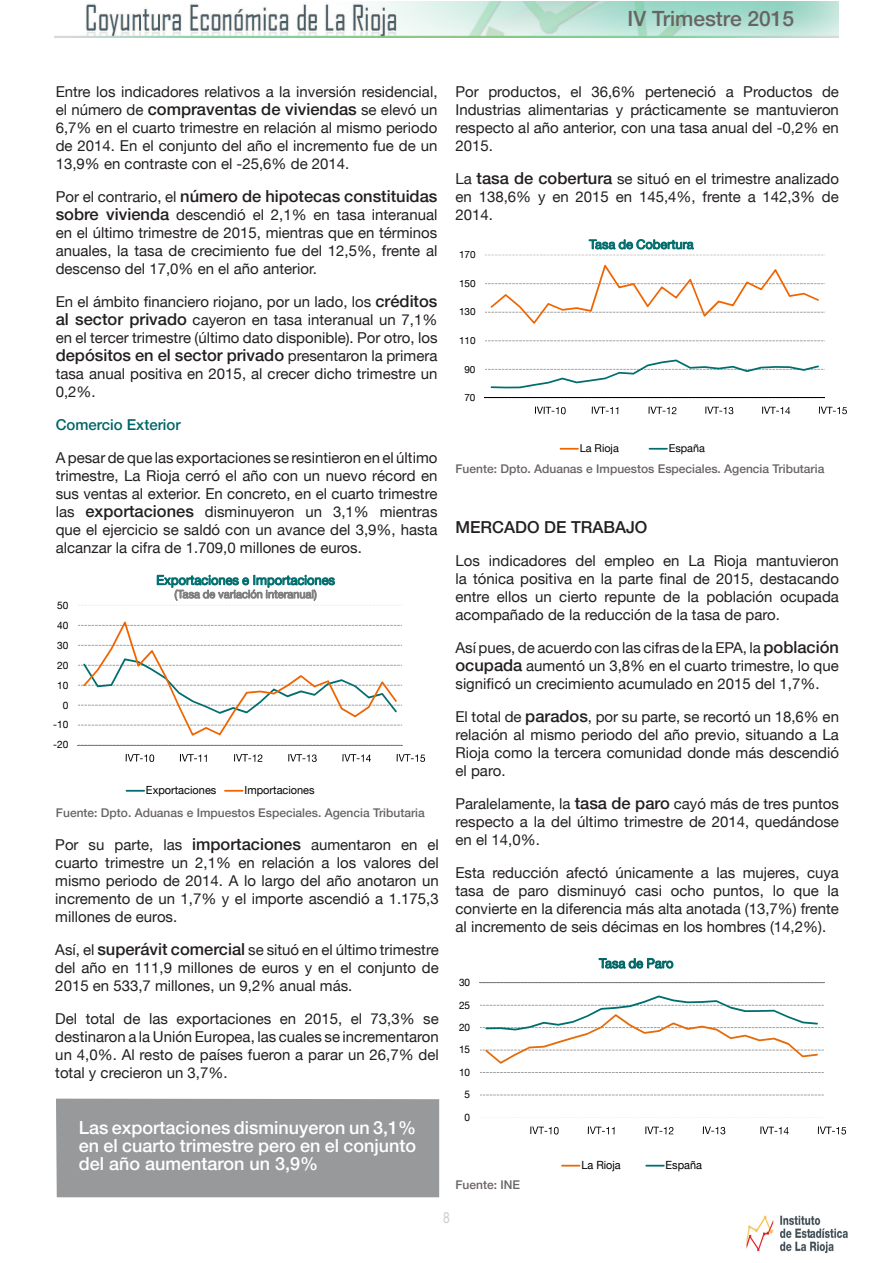
<style>
.page{position:relative;width:893px;height:1263px;background:#fff}
.page>*{position:absolute;margin:0;border:0;box-sizing:border-box;transform-origin:0 0}
.t1{font:500 21px "Helvetica Neue LT";color:#696463}
.destacados_texto{font:500 18px/18px "Helvetica Neue LT";color:#fff;text-align:justify}
.t2{font:500 16.5px "Helvetica Neue LT";color:#231f20}
.t3{font:15.6px "Helvetica Neue LT";color:#cdcdcc;scale:.77 1}
.t4{font:15px/18px "Helvetica Neue LT";color:#231f20;text-align:justify}
.t5{font:500 15px "Helvetica Neue LT";color:#006567}
.t6{font:13.2px "Helvetica Neue LT";letter-spacing:.005em;color:#006565}
.t7{font:13.05px "Helvetica Neue LT";color:#006e6e}
.t8{font:12.75px "Helvetica Neue LT";letter-spacing:.005em;color:#006e6e}
.titulos_apartados{font:500 12px "Helvetica Neue LT";color:#696463}
.t9{font:11.25px "Helvetica Neue LT";color:#000}
.t10{font:10.8px "Helvetica Neue LT";color:#000}
.t11{font:10.35px "Helvetica Neue LT";color:#000}
.t12{font:9.9px "Helvetica Neue LT";color:#000}
.s1{font-weight:400;font-size:15px}
.s2{font-weight:500;font-size:16.5px}
</style>
<div class="page">
<img style="left:55px;top:1px;width:783px;height:37px">
<img style="left:746px;top:1215px;width:102px;height:39px">
<svg style="left:479px;top:982px;width:346px;height:114px"></svg>
<hr style="left:479px;top:983px;width:1px;height:134px;background:#fff">
<hr style="left:479px;top:983px;width:345px;height:1px;background:#7f7f7f">
<svg style="left:485px;top:995px;width:333px;height:69px"></svg>
<svg style="left:530px;top:1126px;width:29px;height:8px"></svg>
<svg style="left:588px;top:1126px;width:27px;height:8px"></svg>
<svg style="left:645px;top:1126px;width:28px;height:8px"></svg>
<svg style="left:703px;top:1126px;width:22px;height:8px"></svg>
<svg style="left:760px;top:1126px;width:29px;height:8px"></svg>
<svg style="left:818px;top:1126px;width:28px;height:8px"></svg>
<svg style="left:599px;top:958px;width:74px;height:10px"></svg>
<svg style="left:561px;top:1165px;width:19px;height:1px"></svg>
<svg style="left:645px;top:1165px;width:20px;height:1px"></svg>
<svg style="left:485px;top:255px;width:340px;height:143px"></svg>
<hr style="left:484px;top:398px;width:341px;height:1px;background:#000">
<svg style="left:491px;top:265px;width:328px;height:59px"></svg>
<svg style="left:491px;top:360px;width:328px;height:28px"></svg>
<svg style="left:535px;top:407px;width:31px;height:7px"></svg>
<svg style="left:592px;top:407px;width:26px;height:7px"></svg>
<svg style="left:648px;top:407px;width:28px;height:7px"></svg>
<svg style="left:705px;top:407px;width:28px;height:7px"></svg>
<svg style="left:762px;top:407px;width:28px;height:7px"></svg>
<svg style="left:819px;top:407px;width:28px;height:7px"></svg>
<svg style="left:589px;top:239px;width:104px;height:10px"></svg>
<svg style="left:560px;top:448px;width:19px;height:2px"></svg>
<svg style="left:649px;top:448px;width:19px;height:2px"></svg>
<svg style="left:78px;top:605px;width:324px;height:140px"></svg>
<hr style="left:77px;top:745px;width:326px;height:1px;background:#7f7f7f">
<svg style="left:83px;top:622px;width:314px;height:114px"></svg>
<svg style="left:126px;top:754px;width:28px;height:8px"></svg>
<svg style="left:180px;top:754px;width:27px;height:8px"></svg>
<svg style="left:234px;top:754px;width:28px;height:8px"></svg>
<svg style="left:288px;top:754px;width:29px;height:8px"></svg>
<svg style="left:342px;top:754px;width:29px;height:8px"></svg>
<svg style="left:397px;top:754px;width:28px;height:8px"></svg>
<svg style="left:157px;top:575px;width:178px;height:25px"></svg>
<svg style="left:126px;top:790px;width:19px;height:2px"></svg>
<svg style="left:224px;top:790px;width:19px;height:2px"></svg>
<div style="left:56px;top:1098px;width:384px;height:100px;background:#98999b"></div>
<h1 class="t1" style="left:628px;top:6px;width:168px">IV Trimestre 2015</h1>
<p class="t4" style="left:56px;top:82px;width:383px">Entre los indicadores relativos a la inversión residencial,</p>
<p class="t2" style="left:56px;top:99px;width:383px"><span class="s1">el número de</span> compraventas de viviendas <span class="s1">se elevó un</span></p>
<p class="t4" style="left:56px;top:118px;width:383px">6,7% en el cuarto trimestre en relación al mismo periodo de 2014. En el conjunto del año el incremento fue de un 13,9% en contraste con el -25,6% de 2014.</p>
<p class="t2" style="left:56px;top:186px;width:383px"><span class="s1">Por el contrario, el</span> número de hipotecas constituidas</p>
<p class="t4" style="left:56px;top:205px;width:383px"><span class="s2">sobre vivienda</span> descendió el 2,1% en tasa interanual en el último trimestre de 2015, mientras que en términos anuales, la tasa de crecimiento fue del 12,5%, frente al descenso del 17,0% en el año anterior.</p>
<p class="t4" style="left:56px;top:292px;width:383px">En el ámbito financiero riojano, por un lado, los <span class="s2">créditos al sector privado</span> cayeron en tasa interanual un 7,1% en el tercer trimestre (último dato disponible). Por otro, los</p>
<p class="t2" style="left:56px;top:345px;width:383px">depósitos en el sector privado <span class="s1">presentaron la primera</span></p>
<p class="t4" style="left:56px;top:364px;width:383px">tasa anual positiva en 2015, al crecer dicho trimestre un<br>0,2%.</p>
<p class="t5" style="left:56px;top:416px;width:127px">Comercio Exterior</p>
<p class="t4" style="left:56px;top:448px;width:383px">A pesar de que las exportaciones se resintieron en el último trimestre, La Rioja cerró el año con un nuevo récord en sus ventas al exterior. En concreto, en el cuarto trimestre las <span class="s2">exportaciones</span> disminuyeron un 3,1% mientras que el ejercicio se saldó con un avance del 3,9%, hasta alcanzar la cifra de 1.709,0 millones de euros.</p>
<p class="t11" style="left:57px;top:599px;width:13px">50</p>
<p class="t11" style="left:57px;top:619px;width:13px">40</p>
<p class="t11" style="left:57px;top:639px;width:13px">30</p>
<p class="t11" style="left:57px;top:659px;width:13px">20</p>
<p class="t11" style="left:57px;top:679px;width:13px">10</p>
<p class="t11" style="left:63px;top:699px;width:7px">0</p>
<p class="t11" style="left:53px;top:719px;width:17px">-10</p>
<p class="t11" style="left:53px;top:738px;width:17px">-20</p>
<p class="t7" style="left:156px;top:572px;width:180px">Exportaciones e Importaciones</p>
<p class="t9" style="left:146px;top:784px;width:72px">Exportaciones</p>
<p class="t9" style="left:244px;top:784px;width:72px">Importaciones</p>
<p class="titulos_apartados" style="left:56px;top:805px;width:370px">Fuente: Dpto. Aduanas e Impuestos Especiales. Agencia Tributaria</p>
<p class="t4" style="left:55px;top:835px;width:385px">Por su parte, las <span class="s2">importaciones</span> aumentaron en el cuarto trimestre un 2,1% en relación a los valores del mismo periodo de 2014. A lo largo del año anotaron un incremento de un 1,7% y el importe ascendió a 1.175,3 millones de euros.</p>
<p class="t4" style="left:55px;top:940px;width:385px">Así, el <span class="s2">superávit comercial</span> se situó en el último trimestre del año en 111,9 millones de euros y en el conjunto de 2015 en 533,7 millones, un 9,2% anual más.</p>
<p class="t4" style="left:55px;top:1009px;width:385px">Del total de las exportaciones en 2015, el 73,3% se destinaron a la Unión Europea, las cuales se incrementaron un 4,0%. Al resto de países fueron a parar un 26,7% del total y crecieron un 3,7%.</p>
<p class="destacados_texto" style="left:79px;top:1118px;width:339px">Las exportaciones disminuyeron un 3,1% en el cuarto trimestre pero en el conjunto del año aumentaron un 3,9%</p>
<p class="t4" style="left:455px;top:82px;width:385px">Por productos, el 36,6% perteneció a Productos de Industrias alimentarias y prácticamente se mantuvieron respecto al año anterior, con una tasa anual del -0,2% en 2015.</p>
<p class="t4" style="left:455px;top:169px;width:385px">La <span class="s2">tasa de cobertura</span> se situó en el trimestre analizado en 138,6% y en 2015 en 145,4%, frente a 142,3% de 2014.</p>
<p class="t12" style="left:459px;top:249px;width:18px">170</p>
<p class="t12" style="left:459px;top:277px;width:18px">150</p>
<p class="t12" style="left:459px;top:306px;width:18px">130</p>
<p class="t12" style="left:459px;top:334px;width:18px">110</p>
<p class="t12" style="left:464px;top:363px;width:13px">90</p>
<p class="t12" style="left:464px;top:392px;width:13px">70</p>
<p class="t8" style="left:589px;top:237px;width:106px">Tasa de Cobertura</p>
<p class="t10" style="left:580px;top:442px;width:41px">La Rioja</p>
<p class="t10" style="left:669px;top:442px;width:38px">España</p>
<p class="titulos_apartados" style="left:455px;top:461px;width:370px">Fuente: Dpto. Aduanas e Impuestos Especiales. Agencia Tributaria</p>
<p class="t2" style="left:455px;top:517px;width:193px">MERCADO DE TRABAJO</p>
<p class="t4" style="left:455px;top:552px;width:385px">Los indicadores del empleo en La Rioja mantuvieron la tónica positiva en la parte final de 2015, destacando entre ellos un cierto repunte de la población ocupada acompañado de la reducción de la tasa de paro.</p>
<p class="t4" style="left:455px;top:639px;width:385px">Así pues, de acuerdo con las cifras de la EPA, la <span class="s2">población ocupada</span> aumentó un 3,8% en el cuarto trimestre, lo que significó un crecimiento acumulado en 2015 del 1,7%.</p>
<p class="t4" style="left:455px;top:708px;width:385px">El total de <span class="s2">parados</span>, por su parte, se recortó un 18,6% en relación al mismo periodo del año previo, situando a La Rioja como la tercera comunidad donde más descendió el paro.</p>
<p class="t4" style="left:455px;top:795px;width:385px">Paralelamente, la <span class="s2">tasa de paro</span> cayó más de tres puntos respecto a la del último trimestre de 2014, quedándose en el 14,0%.</p>
<p class="t4" style="left:455px;top:864px;width:385px">Esta reducción afectó únicamente a las mujeres, cuya tasa de paro disminuyó casi ocho puntos, lo que la convierte en la diferencia más alta anotada (13,7%) frente al incremento de seis décimas en los hombres (14,2%).</p>
<p class="t11" style="left:459px;top:976px;width:13px">30</p>
<p class="t11" style="left:459px;top:999px;width:13px">25</p>
<p class="t11" style="left:459px;top:1021px;width:13px">20</p>
<p class="t11" style="left:459px;top:1044px;width:13px">15</p>
<p class="t11" style="left:459px;top:1066px;width:13px">10</p>
<p class="t11" style="left:465px;top:1088px;width:7px">5</p>
<p class="t11" style="left:465px;top:1111px;width:7px">0</p>
<p class="titulos_apartados" style="left:455px;top:1177px;width:66px">Fuente: INE</p>
<p class="t6" style="left:599px;top:955px;width:76px">Tasa de Paro</p>
<p class="t9" style="left:581px;top:1159px;width:41px">La Rioja</p>
<p class="t9" style="left:666px;top:1159px;width:38px">España</p>
<p class="t3" style="left:443px;top:1208px;width:10px">8</p>
</div>
